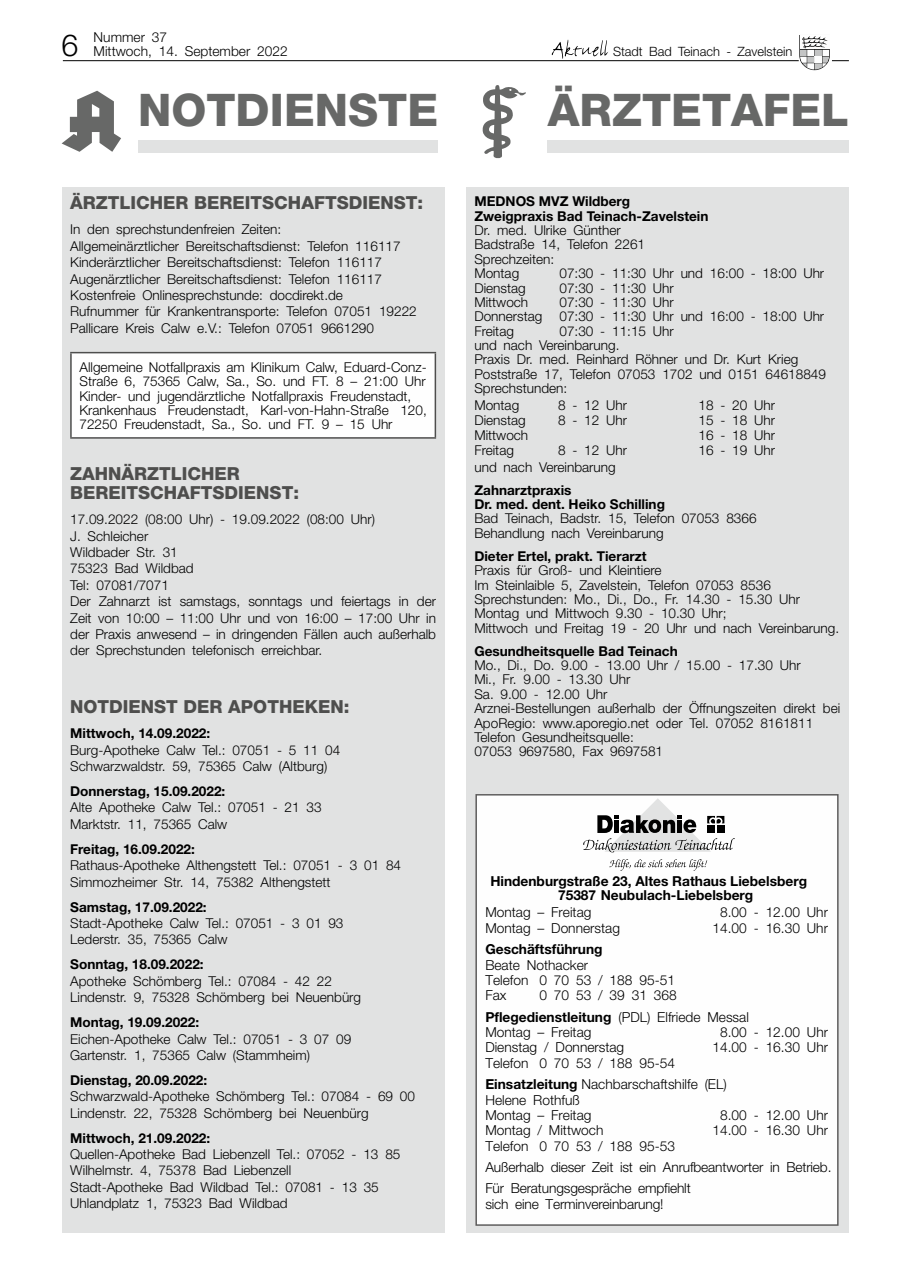
<style>
.page{position:relative;width:902px;height:1280px;background:#fff}
.page>*{position:absolute;margin:0;border:0;box-sizing:border-box;transform-origin:0 0}
.t1{font:800 45px "Helvetica Neue";color:#676867}
.t2{font:300 30.3px "Helvetica Neue";color:#000}
.t3{font:800 18px/19.6px "Helvetica Neue";color:#4e4e4d}
.t4{font:300 13.8px/21.3px "Helvetica Neue";color:#000}
.t5{font:700 13.8px/14.5px "Helvetica Neue";color:#000}
.t6{font:300 13.65px/16.4px "Helvetica Neue";color:#000}
.t7{font:700 13.65px/14.4px "Helvetica Neue";color:#000}
.t8{font:300 12.9px "Helvetica Neue";color:#000}
.s1{font-weight:700}
</style>
<div class="page">
<svg style="left:551px;top:40px;width:57px;height:19px"></svg>
<hr style="left:63px;top:60px;width:735px;height:1px;background:#000">
<svg style="left:799px;top:35px;width:49px;height:35px"></svg>
<div style="left:62px;top:187px;width:382px;height:1046px;background:#e1e2e2"></div>
<div style="left:466px;top:187px;width:382px;height:1046px;background:#e1e2e2"></div>
<svg style="left:62px;top:91px;width:59px;height:61px"></svg>
<div style="left:138px;top:140px;width:300px;height:13px;background:#e1e2e2"></div>
<svg style="left:482px;top:85px;width:44px;height:74px"></svg>
<div style="left:547px;top:140px;width:301px;height:13px;background:#e1e2e2"></div>
<div style="left:71px;top:353px;width:364px;height:85px;background:#fefefe"></div>
<hr style="left:70px;top:352px;width:366px;height:1px;background:#4e4e4d">
<hr style="left:70px;top:353px;width:2px;height:84px;background:#4e4e4d">
<hr style="left:434px;top:353px;width:2px;height:84px;background:#4e4e4d">
<hr style="left:70px;top:437px;width:366px;height:2px;background:#4e4e4d">
<div style="left:476px;top:795px;width:361px;height:430px;background:#fefefe"></div>
<div style="left:475px;top:794px;width:363px;height:432px;border:1px solid #5c5b5b"></div>
<svg style="left:583px;top:798px;width:152px;height:54px"></svg>
<svg style="left:609px;top:859px;width:98px;height:11px"></svg>
<h2 class="t2" style="left:62px;top:27px;width:18px">6</h2>
<p class="t6" style="left:94px;top:30px;width:195px;line-height:13.5px">Nummer 37<br>Mittwoch, 14. September 2022</p>
<h1 class="t1" style="left:138px;top:83px;width:302px">NOTDIENSTE</h1>
<h1 class="t1" style="left:547px;top:83px;width:302px">ÄRZTETAFEL</h1>
<p class="t8" style="left:613px;top:43px;width:181px">Stadt Bad Teinach - Zavelstein</p>
<h3 class="t3" style="left:70px;top:193px;width:354px">ÄRZTLICHER BEREITSCHAFTSDIENST:</h3>
<p class="t6" style="left:70px;top:221px;width:348px">In den sprechstundenfreien Zeiten:<br>Allgemeinärztlicher Bereitschaftsdienst: Telefon 116117<br>Kinderärztlicher Bereitschaftsdienst: Telefon 116117<br>Augenärztlicher Bereitschaftsdienst: Telefon 116117<br>Kostenfreie Onlinesprechstunde: docdirekt.de<br>Rufnummer für Krankentransporte: Telefon 07051 19222<br>Pallicare Kreis Calw e.V.: Telefon 07051 9661290</p>
<p class="t6" style="left:79px;top:359px;width:349px;line-height:14.4px">Allgemeine Notfallpraxis am Klinikum Calw, Eduard-Conz-Straße 6, 75365 Calw, Sa., So. und FT. 8 – 21:00 Uhr Kinder- und jugendärztliche Notfallpraxis Freudenstadt, Krankenhaus Freudenstadt, Karl-von-Hahn-Straße 120, 72250 Freudenstadt, Sa., So. und FT. 9 – 15 Uhr</p>
<h3 class="t3" style="left:70px;top:463px;width:230px">ZAHNÄRZTLICHER<br>BEREITSCHAFTSDIENST:</h3>
<p class="t6" style="left:70px;top:511px;width:367px">17.09.2022 (08:00 Uhr) - 19.09.2022 (08:00 Uhr)<br>J. Schleicher<br>Wildbader Str. 31<br>75323 Bad Wildbad<br>Tel: 07081/7071<br>Der Zahnarzt ist samstags, sonntags und feiertags in der Zeit von 10:00 – 11:00 Uhr und von 16:00 – 17:00 Uhr in der Praxis anwesend – in dringenden Fällen auch außerhalb der Sprechstunden telefonisch erreichbar.</p>
<h3 class="t3" style="left:70px;top:697px;width:281px">NOTDIENST DER APOTHEKEN:</h3>
<p class="t7" style="left:70px;top:726px;width:141px">Mittwoch, 14.09.2022:</p>
<p class="t6" style="left:70px;top:741px;width:271px">Burg-Apotheke Calw Tel.: 07051 - 5 11 04<br>Schwarzwaldstr. 59, 75365 Calw (Altburg)</p>
<p class="t7" style="left:70px;top:784px;width:157px">Donnerstag, 15.09.2022:</p>
<p class="t6" style="left:70px;top:799px;width:253px">Alte Apotheke Calw Tel.: 07051 - 21 33<br>Marktstr. 11, 75365 Calw</p>
<p class="t7" style="left:70px;top:841px;width:126px">Freitag, 16.09.2022:</p>
<p class="t6" style="left:70px;top:857px;width:332px">Rathaus-Apotheke Althengstett Tel.: 07051 - 3 01 84<br>Simmozheimer Str. 14, 75382 Althengstett</p>
<p class="t7" style="left:70px;top:899px;width:138px">Samstag, 17.09.2022:</p>
<p class="t6" style="left:70px;top:915px;width:275px">Stadt-Apotheke Calw Tel.: 07051 - 3 01 93<br>Lederstr. 35, 75365 Calw</p>
<p class="t7" style="left:70px;top:957px;width:135px">Sonntag, 18.09.2022:</p>
<p class="t6" style="left:70px;top:972px;width:292px">Apotheke Schömberg Tel.: 07084 - 42 22<br>Lindenstr. 9, 75328 Schömberg bei Neuenbürg</p>
<p class="t7" style="left:70px;top:1015px;width:130px">Montag, 19.09.2022:</p>
<p class="t6" style="left:70px;top:1030px;width:282px">Eichen-Apotheke Calw Tel.: 07051 - 3 07 09<br>Gartenstr. 1, 75365 Calw (Stammheim)</p>
<p class="t7" style="left:70px;top:1072px;width:138px">Dienstag, 20.09.2022:</p>
<p class="t6" style="left:70px;top:1088px;width:346px">Schwarzwald-Apotheke Schömberg Tel.: 07084 - 69 00<br>Lindenstr. 22, 75328 Schömberg bei Neuenbürg</p>
<p class="t7" style="left:70px;top:1130px;width:141px">Mittwoch, 21.09.2022:</p>
<p class="t6" style="left:70px;top:1146px;width:332px">Quellen-Apotheke Bad Liebenzell Tel.: 07052 - 13 85<br>Wilhelmstr. 4, 75378 Bad Liebenzell<br>Stadt-Apotheke Bad Wildbad Tel.: 07081 - 13 35<br>Uhlandplatz 1, 75323 Bad Wildbad</p>
<p class="t7" style="left:474px;top:194px;width:235px">MEDNOS MVZ Wildberg<br>Zweigpraxis Bad Teinach-Zavelstein</p>
<p class="t6" style="left:474px;top:223px;width:172px;line-height:14.4px">Dr. med. Ulrike Günther<br>Badstraße 14, Telefon 2261<br>Sprechzeiten:<br>Montag</p>
<p class="t6" style="left:559px;top:265px;width:266px">07:30 - 11:30 Uhr und 16:00 - 18:00 Uhr</p>
<p class="t6" style="left:474px;top:279px;width:53px">Dienstag</p>
<p class="t6" style="left:559px;top:279px;width:116px">07:30 - 11:30 Uhr</p>
<p class="t6" style="left:474px;top:294px;width:55px">Mittwoch</p>
<p class="t6" style="left:559px;top:294px;width:116px">07:30 - 11:30 Uhr</p>
<p class="t6" style="left:474px;top:308px;width:69px">Donnerstag</p>
<p class="t6" style="left:559px;top:308px;width:266px">07:30 - 11:30 Uhr und 16:00 - 18:00 Uhr</p>
<p class="t6" style="left:474px;top:322px;width:41px">Freitag</p>
<p class="t6" style="left:474px;top:323px;width:353px;line-height:14.4px;text-indent:85px">07:30 - 11:15 Uhr<br>und nach Vereinbarung.<br>Praxis Dr. med. Reinhard Röhner und Dr. Kurt Krieg<br>Poststraße 17, Telefon 07053 1702 und 0151 64618849<br>Sprechstunden:</p>
<p class="t6" style="left:474px;top:397px;width:46px">Montag</p>
<p class="t6" style="left:558px;top:397px;width:70px">8 - 12 Uhr</p>
<p class="t6" style="left:698px;top:397px;width:78px">18 - 20 Uhr</p>
<p class="t6" style="left:474px;top:412px;width:53px">Dienstag</p>
<p class="t6" style="left:558px;top:412px;width:70px">8 - 12 Uhr</p>
<p class="t6" style="left:698px;top:412px;width:78px">15 - 18 Uhr</p>
<p class="t6" style="left:474px;top:427px;width:55px">Mittwoch</p>
<p class="t6" style="left:698px;top:427px;width:78px">16 - 18 Uhr</p>
<p class="t6" style="left:474px;top:442px;width:41px">Freitag</p>
<p class="t6" style="left:558px;top:442px;width:70px">8 - 12 Uhr</p>
<p class="t6" style="left:698px;top:442px;width:78px">16 - 19 Uhr</p>
<p class="t6" style="left:474px;top:458px;width:143px">und nach Vereinbarung</p>
<p class="t7" style="left:474px;top:482px;width:192px">Zahnarztpraxis<br>Dr. med. dent. Heiko Schilling</p>
<p class="t6" style="left:474px;top:511px;width:284px;line-height:14.4px">Bad Teinach, Badstr. 15, Telefon 07053 8366<br>Behandlung nach Vereinbarung</p>
<p class="t7" style="left:474px;top:548px;width:174px">Dieter Ertel, prakt. Tierarzt</p>
<p class="t6" style="left:474px;top:563px;width:366px;line-height:14.4px">Praxis für Groß- und Kleintiere<br>Im Steinlaible 5, Zavelstein, Telefon 07053 8536<br>Sprechstunden: Mo., Di., Do., Fr. 14.30 - 15.30 Uhr Montag und Mittwoch 9.30 - 10.30 Uhr;<br>Mittwoch und Freitag 19 - 20 Uhr und nach Vereinbarung.</p>
<p class="t7" style="left:474px;top:643px;width:205px">Gesundheitsquelle Bad Teinach</p>
<p class="t6" style="left:474px;top:658px;width:367px;line-height:14.4px">Mo., Di., Do. 9.00 - 13.00 Uhr / 15.00 - 17.30 Uhr<br>Mi., Fr. 9.00 - 13.30 Uhr<br>Sa. 9.00 - 12.00 Uhr<br>Arznei-Bestellungen außerhalb der Öffnungszeiten direkt bei ApoRegio: www.aporegio.net oder Tel. 07052 8161811<br>Telefon Gesundheitsquelle:<br>07053 9697580, Fax 9697581</p>
<p class="t5" style="left:558px;top:873px;width:250px;text-indent:-68px">Hindenburgstraße 23, Altes Rathaus Liebelsberg<br>75387 Neubulach-Liebelsberg</p>
<p class="t4" style="left:485px;top:901px;width:108px">Montag – Freitag</p>
<p class="t4" style="left:720px;top:901px;width:109px">8.00 - 12.00 Uhr</p>
<p class="t4" style="left:485px;top:917px;width:136px">Montag – Donnerstag</p>
<p class="t4" style="left:712px;top:917px;width:117px">14.00 - 16.30 Uhr</p>
<p class="t5" style="left:485px;top:942px;width:119px">Geschäftsführung</p>
<p class="t4" style="left:485px;top:956px;width:191px;line-height:15.5px">Beate Nothacker<br>Telefon 0 70 53 / 188 95-51<br>Fax</p>
<p class="t4" style="left:485px;top:984px;width:265px;text-indent:54px">0 70 53 / 39 31 368<br><span class="s1">Pflegedienstleitung</span> (PDL) Elfriede Messal</p>
<p class="t4" style="left:485px;top:1021px;width:108px">Montag – Freitag</p>
<p class="t4" style="left:720px;top:1021px;width:109px">8.00 - 12.00 Uhr</p>
<p class="t4" style="left:485px;top:1036px;width:140px">Dienstag / Donnerstag</p>
<p class="t4" style="left:712px;top:1036px;width:117px">14.00 - 16.30 Uhr</p>
<p class="t4" style="left:485px;top:1052px;width:243px">Telefon 0 70 53 / 188 95-54<br><span class="s1">Einsatzleitung</span> Nachbarschaftshilfe (EL)</p>
<p class="t4" style="left:485px;top:1091px;width:108px;line-height:15.5px">Helene Rothfuß<br>Montag – Freitag</p>
<p class="t4" style="left:720px;top:1104px;width:109px">8.00 - 12.00 Uhr</p>
<p class="t4" style="left:485px;top:1119px;width:119px">Montag / Mittwoch</p>
<p class="t4" style="left:712px;top:1119px;width:117px">14.00 - 16.30 Uhr</p>
<p class="t4" style="left:485px;top:1135px;width:347px">Telefon 0 70 53 / 188 95-53<br>Außerhalb dieser Zeit ist ein Anrufbeantworter in Betrieb.<br>Für Beratungsgespräche empfiehlt</p>
<p class="t4" style="left:485px;top:1193px;width:180px">sich eine Terminvereinbarung!</p>
</div>
